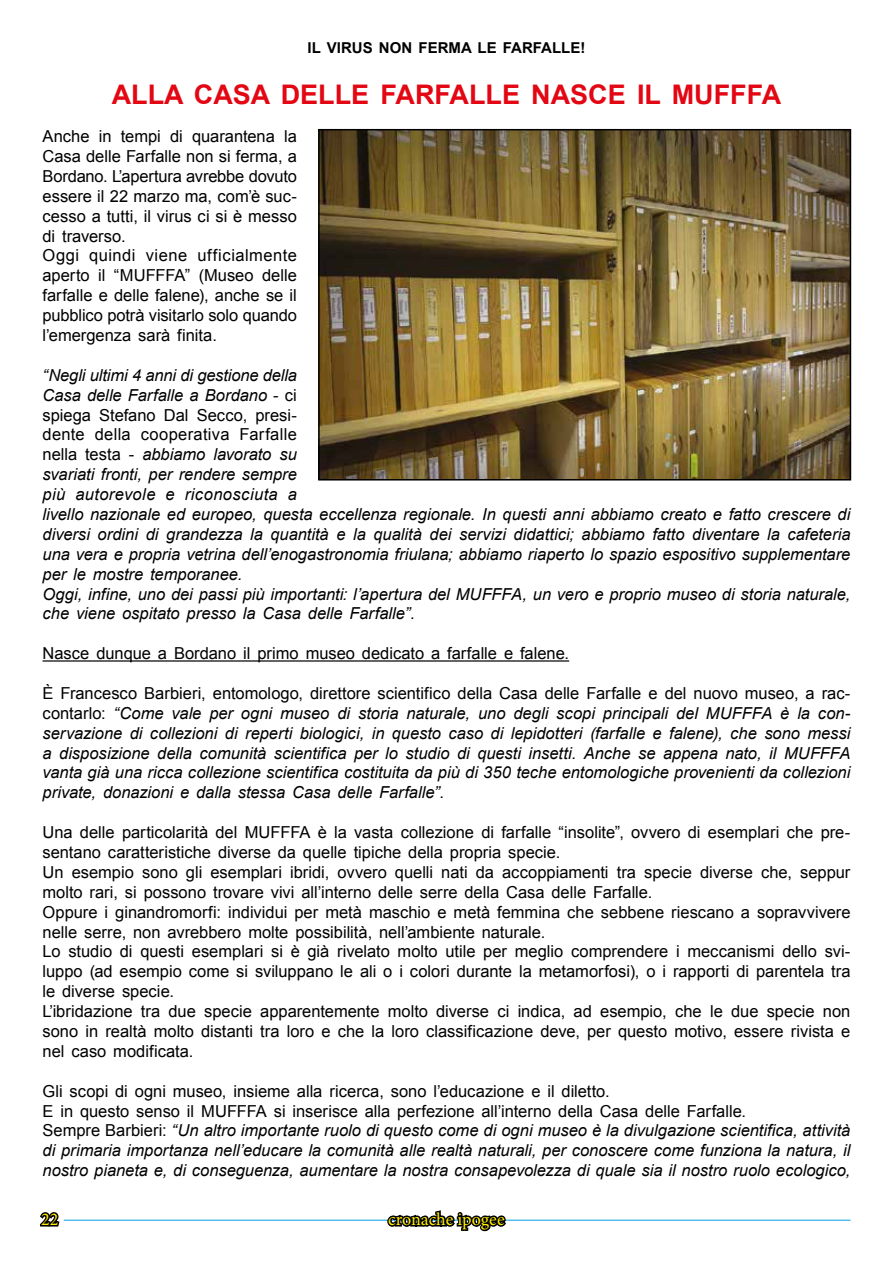
<style>
.page{position:relative;width:893px;height:1263px;background:#fff}
.page>*{position:absolute;margin:0;border:0;box-sizing:border-box;transform-origin:0 0}
.t1{font:700 27px "Arial";color:#e30613}
.t2{font:18px "Minion Pro";letter-spacing:-.005em;color:#ffed00}
.t3{font:italic 16.5px/20px "Arial";color:#000}
.t4{font:16.5px/20px "Arial";color:#000}
.t5{font:700 15px "Arial";color:#000}
.s1{font-style:normal}
</style>
<div class="page">
<hr style="left:64px;top:1220px;width:786px;height:1px;background:#009fe3">
<svg style="left:385px;top:1210px;width:123px;height:22px"></svg>
<svg style="left:40px;top:1212px;width:20px;height:15px"></svg>
<hr style="left:43px;top:660px;width:526px;height:2px;background:#000">
<img style="left:321px;top:132px;width:527px;height:345px">
<div style="left:318px;top:129px;width:533px;height:351px;border:2px solid #000"></div>
<p class="t5" style="left:307px;top:38px;width:279px">IL VIRUS NON FERMA LE FARFALLE!</p>
<h1 class="t1" style="left:112px;top:77px;width:671px">ALLA CASA DELLE FARFALLE NASCE IL MUFFFA</h1>
<p class="t4" style="left:43px;top:127px;width:256px">Anche in tempi di quarantena la<br>Casa delle Farfalle non si ferma, a<br>Bordano. L’apertura avrebbe dovuto essere il 22 marzo ma, com’è suc&shy;cesso a tutti, il virus ci si è messo di traverso.<br>Oggi quindi viene ufficialmente aperto il “MUFFFA” (Museo delle farfalle e delle falene), anche se il pubblico potrà visitarlo solo quando l’emergenza sarà finita.</p>
<p class="t3" style="left:43px;top:365px;width:809px">“Negli ultimi 4 anni di gestione della<br>Casa delle Farfalle a Bordano <span class="s1">- ci<br>spiega Stefano Dal Secco, presi-<br>dente della cooperativa Farfalle<br>nella testa -</span> abbiamo lavorato su<br>svariati fronti, per rendere sempre<br>più autorevole e riconosciuta a<br>livello nazionale ed europeo, questa eccellenza regionale. In questi anni abbiamo creato e fatto crescere di diversi ordini di grandezza la quantità e la qualità dei servizi didattici; abbiamo fatto diventare la cafeteria una vera e propria vetrina dell’enogastronomia friulana; abbiamo riaperto lo spazio espositivo supplementare per le mostre temporanee.<br>Oggi, infine, uno dei passi più importanti: l’apertura del MUFFFA, un vero e proprio museo di storia naturale, che viene ospitato presso la Casa delle Farfalle”<span class="s1">.</span></p>
<p class="t4" style="left:43px;top:643px;width:528px">Nasce dunque a Bordano il primo museo dedicato a farfalle e falene.</p>
<p class="t3" style="left:43px;top:683px;width:809px;text-align:justify"><span class="s1">È Francesco Barbieri, entomologo, direttore scientifico della Casa delle Farfalle e del nuovo museo, a rac&shy;contarlo:</span> “Come vale per ogni museo di storia naturale, uno degli scopi principali del MUFFFA è la con&shy;servazione di collezioni di reperti biologici, in questo caso di lepidotteri (farfalle e falene), che sono messi a disposizione della comunità scientifica per lo studio di questi insetti. Anche se appena nato, il MUFFFA vanta già una ricca collezione scientifica costituita da più di 350 teche entomologiche provenienti da collezioni private, donazioni e dalla stessa Casa delle Farfalle”<span class="s1">.</span></p>
<p class="t4" style="left:43px;top:822px;width:809px">Una delle particolarità del MUFFFA è la vasta collezione di farfalle “insolite”, ovvero di esemplari che pre&shy;sentano caratteristiche diverse da quelle tipiche della propria specie.<br>Un esempio sono gli esemplari ibridi, ovvero quelli nati da accoppiamenti tra specie diverse che, seppur molto rari, si possono trovare vivi all’interno delle serre della Casa delle Farfalle.<br>Oppure i ginandromorfi: individui per metà maschio e metà femmina che sebbene riescano a sopravvivere nelle serre, non avrebbero molte possibilità, nell’ambiente naturale.<br>Lo studio di questi esemplari si è già rivelato molto utile per meglio comprendere i meccanismi dello svi&shy;luppo (ad esempio come si sviluppano le ali o i colori durante la metamorfosi), o i rapporti di parentela tra le diverse specie.<br>L’ibridazione tra due specie apparentemente molto diverse ci indica, ad esempio, che le due specie non sono in realtà molto distanti tra loro e che la loro classificazione deve, per questo motivo, essere rivista e nel caso modificata.</p>
<p class="t3" style="left:43px;top:1081px;width:809px"><span class="s1">Gli scopi di ogni museo, insieme alla ricerca, sono l’educazione e il diletto.<br>E in questo senso il MUFFFA si inserisce alla perfezione all’interno della Casa delle Farfalle.<br>Sempre Barbieri:</span> “Un altro importante ruolo di questo come di ogni museo è la divulgazione scientifica, attività di primaria importanza nell’educare la comunità alle realtà naturali, per conoscere come funziona la natura, il nostro pianeta e, di conseguenza, aumentare la nostra consapevolezza di quale sia il nostro ruolo ecologico,</p>
<p class="t2" style="left:41px;top:1207px;width:19px">22</p>
<p class="t2" style="left:388px;top:1207px;width:118px">cronache ipogee</p>
</div>
